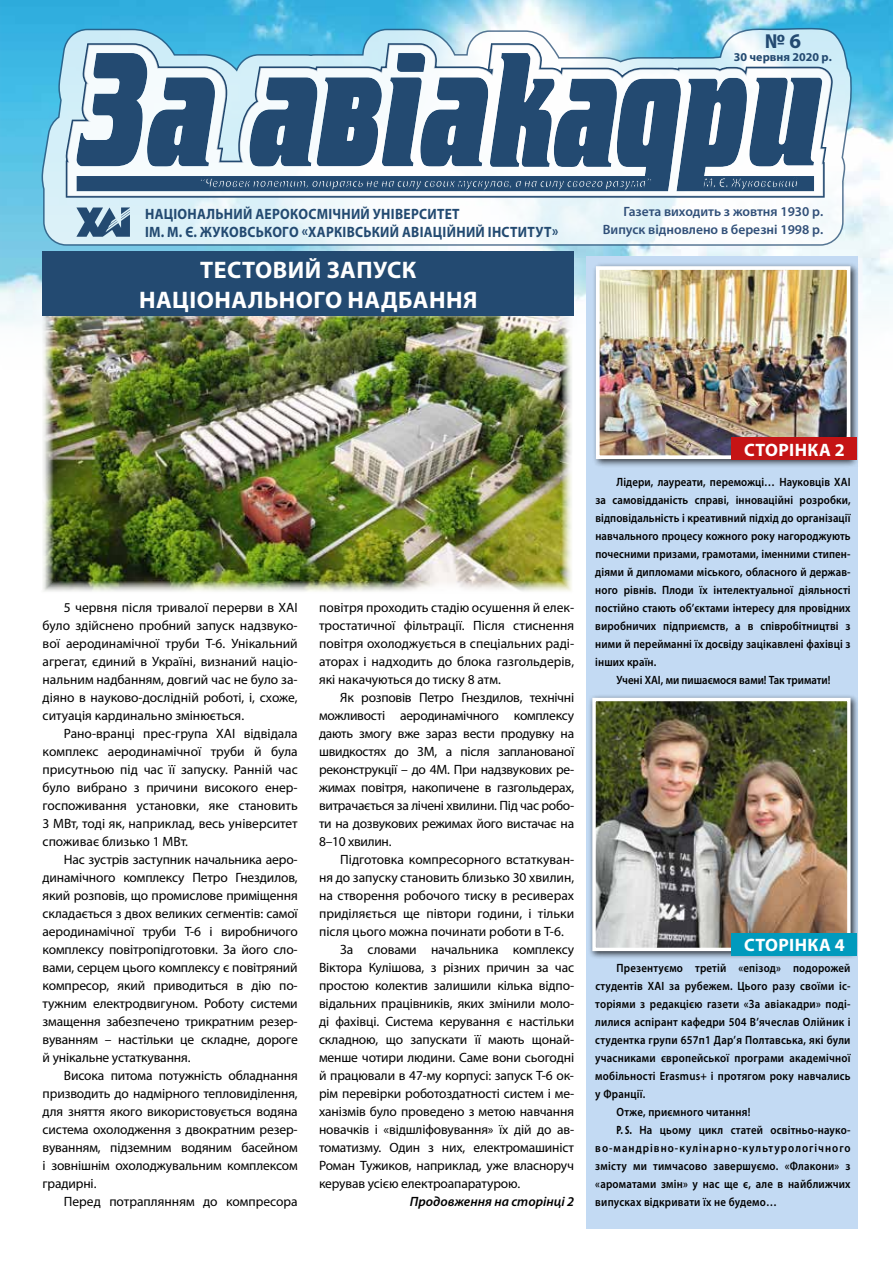
<style>
.page{position:relative;width:893px;height:1263px;background:#fff}
.page>*{position:absolute;margin:0;border:0;box-sizing:border-box;transform-origin:0 0}
.t1{font:700 24px/30px "Myriad Pro";letter-spacing:.02em;color:#fff;text-align:center}
.t2{font:700 21px "Myriad Pro";color:#234a71}
.t3{font:700 18px "Myriad Pro";letter-spacing:.02em;color:#fff}
.t4{font:700 15px/18px "Myriad Pro";letter-spacing:.02em;color:#234a71;scale:.9 1}
.t5{font:13.5px/18px "Myriad Pro";letter-spacing:-.01em;color:#000;text-align:justify}
.t6{font:600 13.5px/18px "Myriad Pro";color:#304f78;text-align:right}
.t7{font:italic 600 13.5px "Myriad Pro";color:#000}
.t8{font:600 12px "Myriad Pro";letter-spacing:.015em;color:#000;scale:.9 1}
.t9{font:600 12px "Myriad Pro";letter-spacing:.095em;color:#000;scale:.9 1}
.t10{font:700 12px "Myriad Pro";color:#234a71}
.s1{font-weight:700;font-stretch:condensed}
</style>
<div class="page">
<img style="left:0;top:0;width:893px;height:374px">
<div style="left:587px;top:256px;width:271px;height:973px;background:#c3daf3"></div>
<div style="left:592px;top:262px;width:268px;height:206px;background:#000;opacity:.75"></div>
<img style="left:601px;top:271px;width:244px;height:183px">
<div style="left:596px;top:266px;width:254px;height:193px;border:4px solid #fff"></div>
<div style="left:589px;top:694px;width:270px;height:265px;background:#000;opacity:.75"></div>
<img style="left:596px;top:702px;width:250px;height:245px">
<div style="left:592px;top:698px;width:258px;height:253px;border:3px solid #fff"></div>
<div style="left:732px;top:437px;width:125px;height:23px;background:#c51415"></div>
<div style="left:732px;top:933px;width:125px;height:23px;background:#009abd"></div>
<img style="left:40px;top:306px;width:534px;height:286px">
<div style="left:43px;top:251px;width:531px;height:65px;background:#234a71"></div>
<svg style="left:138px;top:247px;width:341px;height:4px"></svg>
<svg style="left:41px;top:26px;width:811px;height:221px"></svg>
<svg style="left:65px;top:42px;width:768px;height:156px;background:#81adc6"></svg>
<svg style="left:67px;top:45px;width:764px;height:151px"></svg>
<svg style="left:200px;top:176px;width:598px;height:16px;background:#406284"></svg>
<svg style="left:76px;top:207px;width:54px;height:30px;background:#6485a1"></svg>
<h2 class="t2" style="left:765px;top:27px;width:38px">№ 6</h2>
<p class="t10" style="left:734px;top:50px;width:99px">30 червня 2020 р.</p>
<p class="t4" style="left:145px;top:204px;width:461px">НАЦІОНАЛЬНИЙ АЕРОКОСМІЧНИЙ УНІВЕРСИТЕТ<br>ІМ. М. Є. ЖУКОВСЬКОГО «ХАРКІВСЬКИЙ АВІАЦІЙНИЙ ІНСТИТУТ»</p>
<h1 class="t1" style="left:139px;top:254px;width:340px">ТЕСТОВИЙ ЗАПУСК<br>НАЦІОНАЛЬНОГО НАДБАННЯ</h1>
<p class="t6" style="left:603px;top:202px;width:222px">Газета виходить з жовтня 1930 р.<br>Випуск відновлено в березні 1998 р.</p>
<p class="t5" style="left:43px;top:598px;width:257px;text-indent:21px">5 червня після тривалої перерви в ХАІ було здійснено пробний запуск надзвуко&shy;вої аеродинамічної труби Т-6. Унікальний агрегат, єдиний в Україні, визнаний націо&shy;нальним надбанням, довгий час не було за&shy;діяно в науково-дослідній роботі, і, схоже, ситуація кардинально змінюється.</p>
<p class="t5" style="left:43px;top:724px;width:257px;text-indent:21px">Рано-вранці прес-група ХАІ відвідала комплекс аеродинамічної труби й була присутньою під час її запуску. Ранній час було вибрано з причини високого енер&shy;госпоживання установки, яке становить 3 МВт, тоді як, наприклад, весь університет споживає близько 1 МВт.</p>
<p class="t5" style="left:43px;top:850px;width:257px;text-indent:21px">Нас зустрів заступник начальника аеро&shy;динамічного комплексу Петро Гнездилов, який розповів, що промислове приміщення складається з двох великих сегментів: самої аеродинамічної труби Т-6 і виробничого комплексу повітропідготовки. За його сло&shy;вами, серцем цього комплексу є повітряний компресор, який приводиться в дію по&shy;тужним електродвигуном. Роботу системи змащення забезпечено трикратним резер&shy;вуванням – настільки це складне, дороге й унікальне устаткування.</p>
<p class="t5" style="left:43px;top:1066px;width:257px;text-indent:21px">Висока питома потужність обладнання призводить до надмірного тепловиділення, для зняття якого використовується водяна система охолодження з двократним резер&shy;вуванням, підземним водяним басейном і зовнішнім охолоджувальним комплексом градирні.</p>
<p class="t5" style="left:64px;top:1192px;width:235px">Перед потраплянням до компресора</p>
<p class="t5" style="left:319px;top:598px;width:257px">повітря проходить стадію осушення й елек&shy;тростатичної фільтрації. Після стиснення повітря охолоджується в спеціальних раді&shy;аторах і надходить до блока газгольдерів, які накачуються до тиску 8 атм.</p>
<p class="t5" style="left:319px;top:688px;width:257px;text-indent:21px">Як розповів Петро Гнездилов, технічні можливості аеродинамічного комплексу дають змогу вже зараз вести продувку на швидкостях до 3М, а після запланованої реконструкції – до 4М. При надзвукових ре&shy;жимах повітря, накопичене в газгольдерах, витрачається за лічені хвилини. Під час робо&shy;ти на дозвукових режимах його вистачає на 8–10 хвилин.</p>
<p class="t5" style="left:340px;top:850px;width:235px">Підготовка компресорного встаткуван-</p>
<p class="t5" style="left:319px;top:868px;width:257px">ня до запуску становить близько 30 хвилин,</p>
<p class="t5" style="left:319px;top:886px;width:257px">на створення робочого тиску в ресиверах</p>
<p class="t5" style="left:319px;top:904px;width:257px">приділяється ще півтори години, і тільки</p>
<p class="t5" style="left:319px;top:922px;width:246px">після цього можна починати роботи в Т-6.</p>
<p class="t5" style="left:340px;top:940px;width:235px">За словами начальника комплексу</p>
<p class="t5" style="left:319px;top:958px;width:257px">Віктора Кулішова, з різних причин за час</p>
<p class="t5" style="left:319px;top:976px;width:257px">простою колектив залишили кілька відпо-</p>
<p class="t5" style="left:319px;top:994px;width:257px">відальних працівників, яких змінили моло-</p>
<p class="t5" style="left:319px;top:1012px;width:257px">ді фахівці. Система керування є настільки</p>
<p class="t5" style="left:319px;top:1030px;width:257px">складною, що запускати її мають щонай-</p>
<p class="t5" style="left:319px;top:1048px;width:257px">менше чотири людини. Саме вони сьогодні</p>
<p class="t5" style="left:319px;top:1066px;width:257px">й працювали в 47-му корпусі: запуск Т-6 ок-</p>
<p class="t5" style="left:319px;top:1084px;width:257px">рім перевірки роботоздатності систем і ме-</p>
<p class="t5" style="left:319px;top:1102px;width:257px">ханізмів було проведено з метою навчання</p>
<p class="t5" style="left:319px;top:1120px;width:257px">новачків і «відшліфовування» їх дій до ав-</p>
<p class="t5" style="left:319px;top:1138px;width:257px">томатизму. Один з них, електромашиніст</p>
<p class="t5" style="left:319px;top:1156px;width:257px">Роман Тужиков, наприклад, уже власноруч</p>
<p class="t5" style="left:319px;top:1174px;width:203px">керував усією електроапаратурою.</p>
<p class="t7" style="left:410px;top:1193px;width:166px">Продовження на сторінці 2</p>
<h3 class="t3" style="left:744px;top:438px;width:102px">СТОРІНКА 2</h3>
<p class="t8" style="left:617px;top:474px;width:261px">Лідери, лауреати, переможці… Науковців ХАІ</p>
<p class="t8" style="left:595px;top:492px;width:285px">за самовідданість справі, інноваційні розробки,</p>
<p class="t8" style="left:595px;top:510px;width:285px">відповідальність і креативний підхід до організації</p>
<p class="t8" style="left:595px;top:528px;width:285px">навчального процесу кожного року нагороджують</p>
<p class="t8" style="left:595px;top:546px;width:285px">почесними призами, грамотами, іменними стипен-</p>
<p class="t8" style="left:595px;top:564px;width:285px">діями й дипломами міського, обласного й держав-</p>
<p class="t8" style="left:595px;top:582px;width:285px">ного рівнів. Плоди їх інтелектуальної діяльності</p>
<p class="t8" style="left:595px;top:600px;width:285px">постійно стають об’єктами інтересу для провідних</p>
<p class="t8" style="left:595px;top:618px;width:285px">виробничих підприємств, а в співробітництві з</p>
<p class="t8" style="left:595px;top:636px;width:285px">ними й перейманні їх досвіду зацікавлені фахівці з</p>
<p class="t8" style="left:595px;top:654px;width:69px">інших країн.</p>
<p class="t8" style="left:617px;top:672px;width:239px">Учені ХАІ, ми пишаємося вами! Так тримати!</p>
<h3 class="t3" style="left:744px;top:933px;width:102px">СТОРІНКА 4</h3>
<p class="t8" style="left:617px;top:960px;width:261px">Презентуємо третій «епізод» подорожей</p>
<p class="t8" style="left:595px;top:978px;width:285px">студентів ХАІ за рубежем. Цього разу своїми іс-</p>
<p class="t8" style="left:595px;top:996px;width:285px">торіями з редакцією газети «За авіакадри» поді-</p>
<p class="t8" style="left:595px;top:1014px;width:285px">лилися аспірант кафедри 504 В’ячеслав Олійник і</p>
<p class="t8" style="left:595px;top:1032px;width:285px">студентка групи 657п1 Дар’я Полтавська, які були</p>
<p class="t8" style="left:595px;top:1050px;width:285px">учасниками європейської програми академічної</p>
<p class="t8" style="left:595px;top:1068px;width:285px">мобільності Erasmus+ і протягом року навчались</p>
<p class="t8" style="left:595px;top:1086px;width:57px">у Франції.</p>
<p class="t8" style="left:617px;top:1104px;width:150px">Отже, приємного читання!</p>
<p class="t8" style="left:617px;top:1122px;width:261px"><span class="s1">P. S.</span> На цьому цикл статей освітньо-науко-</p>
<p class="t9" style="left:595px;top:1140px;width:285px">во-мандрівно-кулінарно-культурологічного</p>
<p class="t8" style="left:595px;top:1158px;width:285px">змісту ми тимчасово завершуємо. «Флакони» з</p>
<p class="t8" style="left:595px;top:1176px;width:285px">«ароматами змін» у нас ще є, але в найближчих</p>
<p class="t8" style="left:595px;top:1194px;width:203px">випусках відкривати їх не будемо…</p>
</div>
